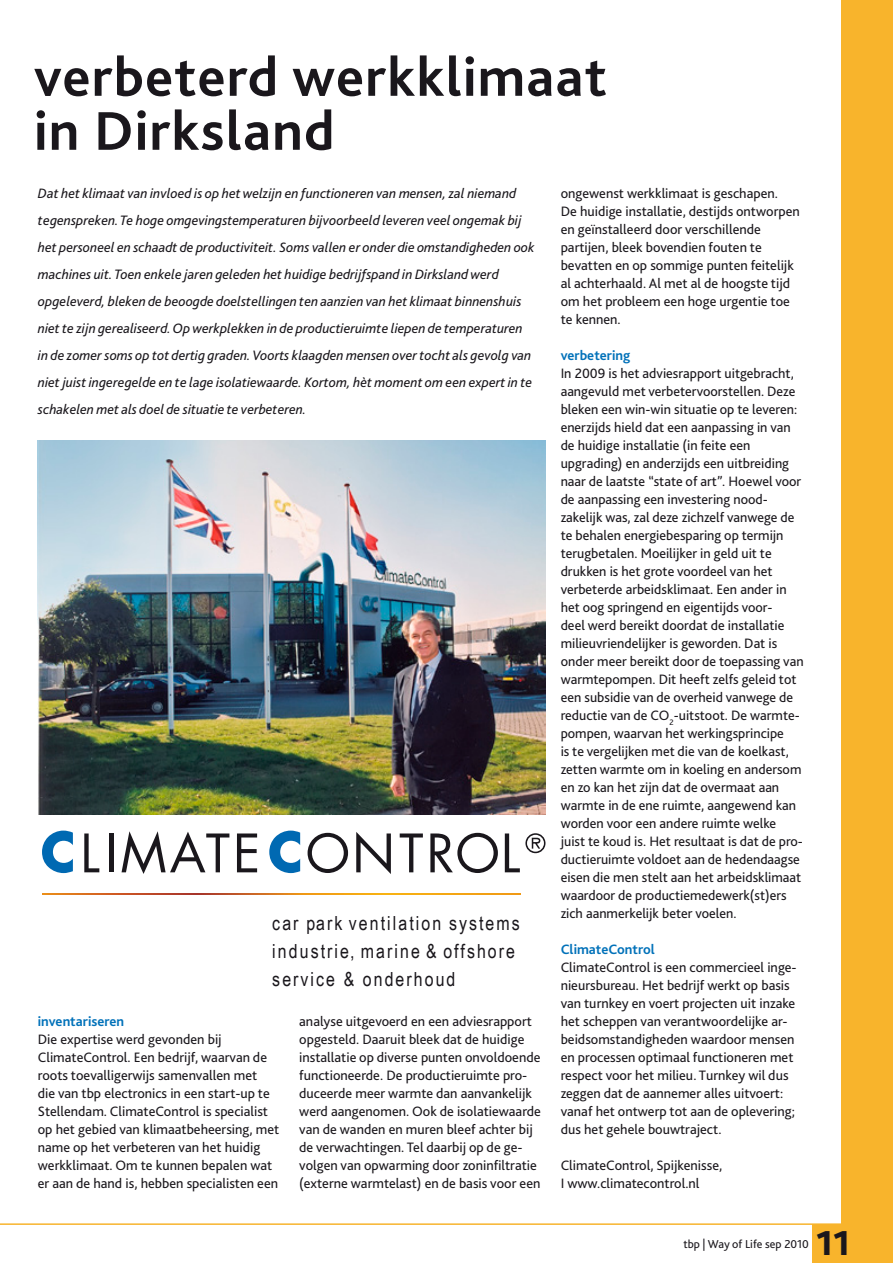
<style>
.page{position:relative;width:893px;height:1263px;background:#fff}
.page>*{position:absolute;margin:0;border:0;box-sizing:border-box;transform-origin:0 0}
.t1{font:700 57px/54px "Bliss 2";letter-spacing:.02em;color:#1a171c}
.t2{font:800 36px "Bliss 2";color:#1a171c}
.t3{font:19.5px/27.8px "Arial Narrow";letter-spacing:.105em;color:#1a171c}
.t4{font:14.25px/18px "Bliss 2";color:#1a171c}
.t5{font:italic 14.25px/27px "Bliss 2";color:#1a171c}
.t6{font:700 14.25px "Bliss 2";color:#0071b9}
.t7{font:12px "Bliss 2";color:#1a171c}
</style>
<div class="page">
<div style="left:812px;top:1224px;width:81px;height:39px;background:#f8b42c"></div>
<img style="left:38px;top:440px;width:507px;height:374px">
<svg style="left:84px;top:833px;width:15px;height:39px"></svg>
<hr style="left:109px;top:833px;width:4px;height:39px;background:#1a171c">
<svg style="left:122px;top:831px;width:107px;height:43px"></svg>
<svg style="left:237px;top:833px;width:20px;height:39px"></svg>
<svg style="left:269px;top:830px;width:31px;height:43px"></svg>
<svg style="left:42px;top:830px;width:31px;height:43px"></svg>
<svg style="left:308px;top:833px;width:40px;height:40px"></svg>
<svg style="left:356px;top:832px;width:35px;height:42px"></svg>
<svg style="left:400px;top:833px;width:23px;height:39px"></svg>
<svg style="left:430px;top:833px;width:68px;height:40px"></svg>
<svg style="left:505px;top:833px;width:40px;height:39px"></svg>
<svg style="left:42px;top:893px;width:478px;height:1px"></svg>
<div style="left:842px;top:0;width:51px;height:1225px;background:#f8b42c"></div>
<hr style="left:0;top:1223px;width:893px;height:2px;background:#f8b42c">
<h1 class="t1" style="left:34px;top:48px;width:574px">verbeterd werkklimaat in Dirksland</h1>
<p class="t5" style="left:38px;top:179px;width:498px">Dat het klimaat van invloed is op het welzijn en functioneren van mensen, zal niemand tegenspreken. Te hoge omgevingstemperaturen bijvoorbeeld leveren veel ongemak bij het personeel en schaadt de productiviteit. Soms vallen er onder die omstandigheden ook machines uit. Toen enkele jaren geleden het huidige bedrijfspand in Dirksland werd opgeleverd, bleken de beoogde doelstellingen ten aanzien van het klimaat binnenshuis niet te zijn gerealiseerd. Op werkplekken in de productieruimte liepen de temperaturen in de zomer soms op tot dertig graden. Voorts klaagden mensen over tocht als gevolg van niet juist ingeregelde en te lage isolatiewaarde. Kortom, hèt moment om een expert in te schakelen met als doel de situatie te verbeteren.</p>
<h3 class="t3" style="left:272px;top:909px;width:249px">car park ventilation systems industrie, marine &amp; offshore service &amp; onderhoud</h3>
<p class="t6" style="left:38px;top:1012px;width:88px">inventariseren</p>
<p class="t4" style="left:38px;top:1030px;width:243px">Die expertise werd gevonden bij ClimateControl. Een bedrijf, waarvan de roots toevalligerwijs samenvallen met<br>die van tbp electronics in een start-up te Stellendam. ClimateControl is specialist op het gebied van klimaatbeheersing, met name op het verbeteren van het huidig werkklimaat. Om te kunnen bepalen wat er aan de hand is, hebben specialisten een</p>
<p class="t4" style="left:299px;top:1012px;width:243px">analyse uitgevoerd en een adviesrapport opgesteld. Daaruit bleek dat de huidige installatie op diverse punten onvoldoende functioneerde. De productieruimte pro&shy;duceerde meer warmte dan aanvankelijk werd aangenomen. Ook de isolatiewaarde van de wanden en muren bleef achter bij de verwachtingen. Tel daarbij op de ge&shy;volgen van opwarming door zoninfiltratie (externe warmtelast) en de basis voor een</p>
<p class="t4" style="left:561px;top:184px;width:241px">ongewenst werkklimaat is geschapen.<br>De huidige installatie, destijds ontworpen en geïnstalleerd door verschillende partijen, bleek bovendien fouten te bevatten en op sommige punten feitelijk al achterhaald. Al met al de hoogste tijd om het probleem een hoge urgentie toe te kennen.</p>
<p class="t6" style="left:561px;top:346px;width:71px">verbetering</p>
<p class="t4" style="left:561px;top:364px;width:244px">In 2009 is het adviesrapport uitgebracht, aangevuld met verbetervoorstellen. Deze bleken een win-win situatie op te leveren: enerzijds hield dat een aanpassing in van de huidige installatie (in feite een upgrading) en anderzijds een uitbreiding naar de laatste “state of art”. Hoewel voor de aanpassing een investering nood&shy;zakelijk was, zal deze zichzelf vanwege de te behalen energiebesparing op termijn terugbetalen. Moeilijker in geld uit te drukken is het grote voordeel van het verbeterde arbeidsklimaat. Een ander in het oog springend en eigentijds voor-<br>deel werd bereikt doordat de installatie milieuvriendelijker is geworden. Dat is onder meer bereikt door de toepassing van warmtepompen. Dit heeft zelfs geleid tot een subsidie van de overheid vanwege de reductie van de CO<sub>2</sub>-uitstoot. De warmte&shy;pompen, waarvan het werkingsprincipe<br>is te vergelijken met die van de koelkast, zetten warmte om in koeling en andersom en zo kan het zijn dat de overmaat aan warmte in de ene ruimte, aangewend kan worden voor een andere ruimte welke juist te koud is. Het resultaat is dat de pro&shy;ductieruimte voldoet aan de hedendaagse eisen die men stelt aan het arbeidsklimaat waardoor de productiemedewerk(st)ers zich aanmerkelijk beter voelen.</p>
<p class="t6" style="left:561px;top:940px;width:96px">ClimateControl</p>
<p class="t4" style="left:561px;top:958px;width:238px">ClimateControl is een commercieel inge&shy;nieursbureau. Het bedrijf werkt op basis van turnkey en voert projecten uit inzake het scheppen van verantwoordelijke ar&shy;beidsomstandigheden waardoor mensen en processen optimaal functioneren met respect voor het milieu. Turnkey wil dus zeggen dat de aannemer alles uitvoert: vanaf het ontwerp tot aan de oplevering; dus het gehele bouwtraject.</p>
<p class="t4" style="left:561px;top:1156px;width:163px">ClimateControl, Spijkenisse,<br>I www.climatecontrol.nl</p>
<p class="t7" style="left:683px;top:1237px;width:127px">tbp | Way of Life sep 2010</p>
<h2 class="t2" style="left:816px;top:1221px;width:35px">11</h2>
</div>
